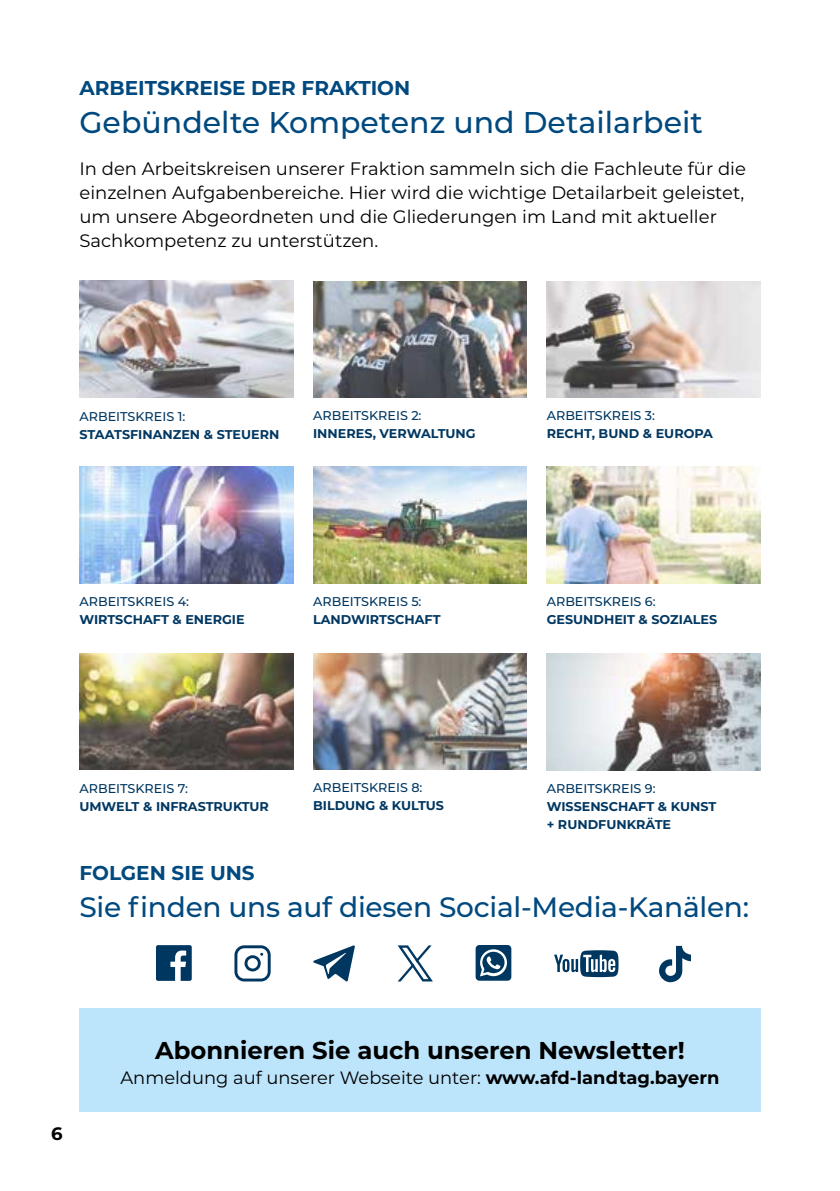
<style>
.page{position:relative;width:840px;height:1191px;background:#fff}
.page>*{position:absolute;margin:0;border:0;box-sizing:border-box;transform-origin:0 0}
.t1{font:500 30px "Montserrat";color:#00497f}
.t2{font:500 28px "Montserrat";letter-spacing:-.01em;color:#00497f}
.t3{font:700 24.4px "Montserrat";color:#000}
.t4{font:700 20px "Montserrat";color:#00497f}
.t5{font:18px/24px "Montserrat";color:#000}
.t6{font:700 18px "Montserrat";color:#000}
.t7{font:17.8px "Montserrat";color:#000}
.t8{font:700 12.8px/18px "Montserrat";color:#003761}
.t9{font:500 12.8px "Montserrat";color:#003761}
.s1{font-weight:700}
</style>
<div class="page">
<img style="left:546px;top:467px;width:214px;height:116px">
<img style="left:313px;top:467px;width:213px;height:116px">
<img style="left:79px;top:467px;width:214px;height:116px">
<img style="left:313px;top:653px;width:213px;height:117px">
<img style="left:546px;top:653px;width:214px;height:117px">
<img style="left:79px;top:653px;width:214px;height:117px">
<img style="left:546px;top:281px;width:214px;height:117px">
<img style="left:79px;top:280px;width:214px;height:117px">
<img style="left:313px;top:281px;width:213px;height:117px">
<div style="left:79px;top:1007px;width:681px;height:104px;background:#bce4fa"></div>
<svg style="left:156px;top:945px;width:36px;height:36px"></svg>
<svg style="left:554px;top:950px;width:64px;height:27px"></svg>
<svg style="left:313px;top:945px;width:42px;height:36px"></svg>
<svg style="left:234px;top:945px;width:36px;height:36px"></svg>
<svg style="left:659px;top:946px;width:31px;height:36px"></svg>
<div style="left:475px;top:945px;width:36px;height:35px;background:#003761;border-radius:4px"></div>
<svg style="left:480px;top:949px;width:26px;height:27px"></svg>
<svg style="left:397px;top:945px;width:35px;height:36px"></svg>
<p class="t4" style="left:79px;top:73px;width:332px">ARBEITSKREISE DER FRAKTION</p>
<h1 class="t1" style="left:79px;top:102px;width:624px">Gebündelte Kompetenz und Detailarbeit</h1>
<p class="t5" style="left:79px;top:156px;width:667px">In den Arbeitskreisen unserer Fraktion sammeln sich die Fachleute für die einzelnen Aufgabenbereiche. Hier wird die wichtige Detailarbeit geleistet, um unsere Abgeordneten und die Gliederungen im Land mit aktueller Sachkompetenz zu unterstützen.</p>
<p class="t9" style="left:79px;top:408px;width:107px">ARBEITSKREIS 1:</p>
<p class="t8" style="left:79px;top:425px;width:201px">STAATSFINANZEN &amp; STEUERN</p>
<p class="t9" style="left:313px;top:407px;width:110px">ARBEITSKREIS 2:</p>
<p class="t8" style="left:313px;top:424px;width:164px">INNERES, VERWALTUNG</p>
<p class="t9" style="left:79px;top:592px;width:111px">ARBEITSKREIS 4:</p>
<p class="t8" style="left:79px;top:610px;width:167px">WIRTSCHAFT &amp; ENERGIE</p>
<p class="t9" style="left:313px;top:592px;width:110px">ARBEITSKREIS 5:</p>
<p class="t8" style="left:313px;top:609px;width:129px">LANDWIRTSCHAFT</p>
<p class="t9" style="left:546px;top:407px;width:110px">ARBEITSKREIS 3:</p>
<p class="t8" style="left:546px;top:424px;width:168px">RECHT, BUND &amp; EUROPA</p>
<p class="t9" style="left:546px;top:592px;width:110px">ARBEITSKREIS 6:</p>
<p class="t8" style="left:546px;top:610px;width:172px">GESUNDHEIT &amp; SOZIALES</p>
<p class="t9" style="left:79px;top:779px;width:110px">ARBEITSKREIS 7:</p>
<p class="t8" style="left:79px;top:796px;width:191px">UMWELT &amp; INFRASTRUKTUR</p>
<p class="t9" style="left:313px;top:779px;width:111px">ARBEITSKREIS 8:</p>
<p class="t8" style="left:313px;top:796px;width:132px">BILDUNG &amp; KULTUS</p>
<p class="t9" style="left:546px;top:779px;width:110px">ARBEITSKREIS 9:</p>
<p class="t8" style="left:546px;top:796px;width:171px">WISSENSCHAFT &amp; KUNST + RUNDFUNKRÄTE</p>
<p class="t4" style="left:79px;top:858px;width:177px">FOLGEN SIE UNS</p>
<h2 class="t2" style="left:79px;top:887px;width:670px">Sie finden uns auf diesen Social-Media-Kanälen:</h2>
<p class="t6" style="left:51px;top:1120px;width:13px">6</p>
<h3 class="t3" style="left:155px;top:1032px;width:531px">Abonnieren Sie auch unseren Newsletter!</h3>
<p class="t7" style="left:120px;top:1066px;width:600px">Anmeldung auf unserer Webseite unter: <span class="s1">www.afd-landtag.bayern</span></p>
</div>
